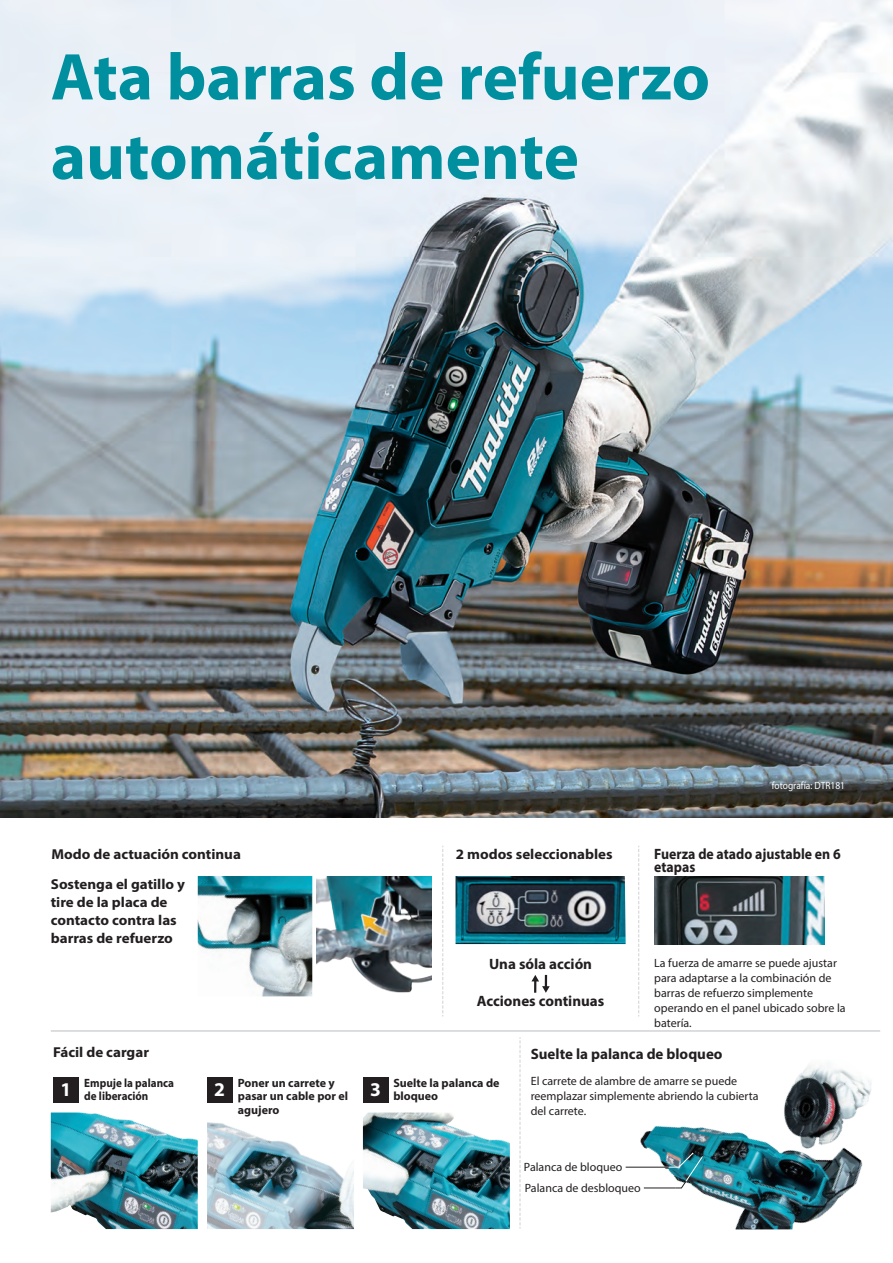
<style>
.page{position:relative;width:893px;height:1263px;background:#fff}
.page>*{position:absolute;margin:0;border:0;box-sizing:border-box;transform-origin:0 0}
.t1{font:700 66.75px/79.5px "Myriad Pro";color:#008f9e}
.t2{font:700 19.5px "Myriad Pro";color:#fff}
.t3{font:700 15px "Myriad Pro";color:#231f20}
.t4{font:700 15px/13.5px "Myriad Pro";color:#231f20;scale:.92 1}
.t5{font:700 14.4px/18px "Myriad Pro";color:#231f20;scale:1.04 1}
.t6{font:12px/15px "Myriad Pro";color:#231f20}
.t7{font:700 12px/13.5px "Myriad Pro";color:#231f20}
.t8{font:700 12px/13.5px "Myriad Pro";color:#231f20;scale:.92 1}
.t9{font:10.5px "Myriad Pro";color:#fff;scale:.9 1}
</style>
<div class="page">
<img style="left:0;top:0;width:893px;height:817px">
<img style="left:51px;top:1112px;width:147px;height:117px">
<img style="left:207px;top:1122px;width:147px;height:107px">
<img style="left:363px;top:1112px;width:147px;height:117px">
<img style="left:198px;top:876px;width:114px;height:120px">
<img style="left:317px;top:876px;width:114px;height:117px">
<img style="left:654px;top:876px;width:170px;height:68px">
<img style="left:456px;top:876px;width:170px;height:68px">
<hr style="left:51px;top:1030px;width:829px;height:1px;background:#bcbdc0">
<svg style="left:531px;top:975px;width:19px;height:18px"></svg>
<svg style="left:442px;top:846px;width:1px;height:170px"></svg>
<svg style="left:638px;top:846px;width:1px;height:170px"></svg>
<div style="left:53px;top:1077px;width:26px;height:25px;background:#231f20"></div>
<div style="left:207px;top:1077px;width:25px;height:25px;background:#231f20"></div>
<div style="left:363px;top:1077px;width:25px;height:25px;background:#231f20"></div>
<svg style="left:520px;top:1037px;width:1px;height:191px"></svg>
<img style="left:625px;top:1065px;width:246px;height:164px">
<hr style="left:626px;top:1167px;width:43px;height:1px;background:#231f20">
<hr style="left:644px;top:1188px;width:32px;height:1px;background:#231f20">
<svg style="left:668px;top:1153px;width:35px;height:35px"></svg>
<h1 class="t1" style="left:51px;top:35px;width:661px">Ata barras de refuerzo automáticamente</h1>
<p class="t9" style="left:772px;top:779px;width:83px">fotografía: DTR181</p>
<p class="t5" style="left:52px;top:844px;width:184px">Modo de actuación continua</p>
<p class="t5" style="left:456px;top:844px;width:152px">2 modos seleccionables</p>
<p class="t5" style="left:51px;top:874px;width:131px">Sostenga el gatillo y tire de la placa de contacto contra las barras de refuerzo</p>
<p class="t3" style="left:489px;top:954px;width:105px">Una sóla acción</p>
<p class="t3" style="left:477px;top:991px;width:129px">Acciones continuas</p>
<p class="t4" style="left:654px;top:846px;width:204px">Fuerza de atado ajustable en 6 etapas</p>
<p class="t6" style="left:654px;top:955px;width:193px">La fuerza de amarre se puede ajustar para adaptarse a la combinación de barras de refuerzo simplemente operando en el panel ubicado sobre la batería.</p>
<p class="t5" style="left:53px;top:1042px;width:94px">Fácil de cargar</p>
<p class="t8" style="left:84px;top:1075px;width:99px">Empuje la palanca de liberación</p>
<p class="t7" style="left:393px;top:1075px;width:108px">Suelte la palanca de bloqueo</p>
<p class="t3" style="left:531px;top:1044px;width:193px">Suelte la palanca de bloqueo</p>
<h2 class="t2" style="left:60px;top:1077px;width:12px">1</h2>
<h2 class="t2" style="left:214px;top:1077px;width:12px">2</h2>
<h2 class="t2" style="left:370px;top:1077px;width:12px">3</h2>
<p class="t6" style="left:531px;top:1074px;width:229px">El carrete de alambre de amarre se puede reemplazar simplemente abriendo la cubierta del carrete.</p>
<p class="t7" style="left:238px;top:1075px;width:112px">Poner un carrete y pasar un cable por el agujero</p>
<p class="t6" style="left:524px;top:1159px;width:100px">Palanca de bloqueo</p>
<p class="t6" style="left:525px;top:1180px;width:117px">Palanca de desbloqueo</p>
</div>
